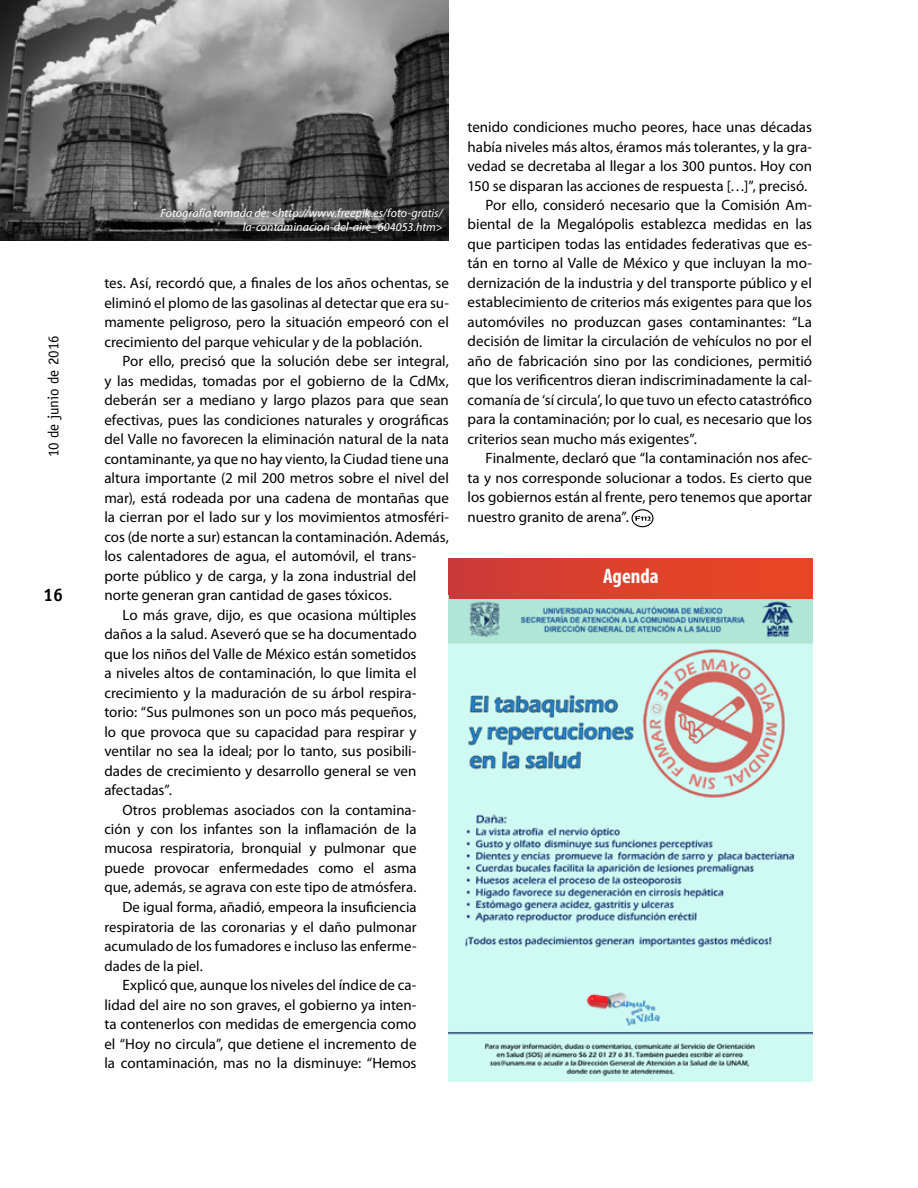
<style>
.page{position:relative;width:918px;height:1188px;background:#fff}
.page>*{position:absolute;margin:0;border:0;box-sizing:border-box;transform-origin:0 0}
.t1{font:700 condensed 21px "Myriad Pro";color:#fff}
.t2{font:700 18px "Officina Sans LT";color:#000}
.t3{font:15px/19.5px "Myriad Pro";color:#000;text-align:justify}
.t4{font:15px "Officina Sans LT";color:#000}
.t5{font:14.85px/19.5px "Myriad Pro";color:#000;text-align:justify}
.t6{font:14.7px/19.5px "Myriad Pro";color:#000;text-align:justify}
.t7{font:italic 12px/13.5px "Myriad Pro";letter-spacing:.005em;color:#fff;text-align:right}
.s1{font-size:15px}
</style>
<div class="page">
<img style="left:0;top:0;width:449px;height:241px">
<svg style="left:635px;top:516px;width:16px;height:5px"></svg>
<div style="left:632px;top:509px;width:22px;height:18px;border:1px solid #000;border-radius:50%"></div>
<img style="left:448px;top:590px;width:364px;height:492px">
<div style="left:449px;top:558px;width:363px;height:36px;background:linear-gradient(to right,#cc3a38,#eb4821)"></div>
<div style="left:450px;top:567px;width:362px;height:31px;background:linear-gradient(to right,#cc3a38,#eb4821)"></div>
<p class="t4" style="left:45px;top:457px;width:123px;rotate:-90deg">10 de junio de 2016</p>
<p class="t2" style="left:43px;top:583px;width:22px">16</p>
<p class="t7" style="left:160px;top:206px;width:284px">Fotografía tomada de: &lt;http://www.freepik.es/foto-gratis/ la-contaminacion-del-aire_604053.htm&gt;</p>
<p class="t3" style="left:104px;top:273px;width:346px">tes. Así, recordó que, a finales de los años ochentas, se eliminó el plomo de las gasolinas al detectar que era su&shy;mamente peligroso, pero la situación empeoró con el crecimiento del parque vehicular y de la población.</p>
<p class="t3" style="left:122px;top:351px;width:328px">Por ello, precisó que la solución debe ser integral,</p>
<p class="t3" style="left:104px;top:370px;width:346px">y las medidas, tomadas por el gobierno de la CdMx,</p>
<p class="t3" style="left:104px;top:390px;width:346px">deberán ser a mediano y largo plazos para que sean</p>
<p class="t3" style="left:104px;top:409px;width:346px">efectivas, pues las condiciones naturales y orográficas</p>
<p class="t3" style="left:104px;top:429px;width:346px">del Valle no favorecen la eliminación natural de la nata</p>
<p class="t3" style="left:104px;top:448px;width:346px">contaminante, ya que no hay viento, la Ciudad tiene una</p>
<p class="t3" style="left:104px;top:468px;width:346px">altura importante (2 mil 200 metros sobre el nivel del</p>
<p class="t3" style="left:104px;top:487px;width:346px">mar), está rodeada por una cadena de montañas que</p>
<p class="t3" style="left:104px;top:507px;width:346px">la cierran por el lado sur y los movimientos atmosféri-</p>
<p class="t3" style="left:104px;top:526px;width:346px">cos (de norte a sur) estancan la contaminación. Además,</p>
<p class="t3" style="left:104px;top:546px;width:314px">los calentadores de agua, el automóvil, el trans-</p>
<p class="t3" style="left:104px;top:565px;width:314px">porte público y de carga, y la zona industrial del</p>
<p class="t3" style="left:104px;top:585px;width:289px">norte generan gran cantidad de gases tóxicos.</p>
<p class="t3" style="left:122px;top:604px;width:296px">Lo más grave, dijo, es que ocasiona múltiples</p>
<p class="t3" style="left:104px;top:624px;width:314px">daños a la salud. Aseveró que se ha documentado</p>
<p class="t3" style="left:104px;top:643px;width:314px">que los niños del Valle de México están sometidos</p>
<p class="t3" style="left:104px;top:663px;width:314px">a niveles altos de contaminación, lo que limita el</p>
<p class="t3" style="left:104px;top:682px;width:314px">crecimiento y la maduración de su árbol respira-</p>
<p class="t3" style="left:104px;top:702px;width:314px">torio: “Sus pulmones son un poco más pequeños,</p>
<p class="t3" style="left:104px;top:721px;width:314px">lo que provoca que su capacidad para respirar y</p>
<p class="t3" style="left:104px;top:741px;width:314px">ventilar no sea la ideal; por lo tanto, sus posibili-</p>
<p class="t3" style="left:104px;top:760px;width:314px">dades de crecimiento y desarrollo general se ven</p>
<p class="t3" style="left:104px;top:780px;width:69px">afectadas”.</p>
<p class="t5" style="left:104px;top:800px;width:314px;text-indent:18px">Otros problemas asociados con la contamina&shy;ción y con los infantes son la inflamación de la mucosa respiratoria, bronquial y pulmonar que puede provocar enfermedades como el asma que, además, se agrava con este tipo de atmósfera.</p>
<p class="t6" style="left:104px;top:897px;width:314px;text-indent:18px"><span class="s1">D</span>e igual forma, añadió, empeora la insuficiencia respiratoria de las coronarias y el daño pulmonar acumulado de los fumadores e incluso las enferme&shy;dades de la piel.</p>
<p class="t3" style="left:104px;top:975px;width:314px;text-indent:18px">Explicó que, aunque los niveles del índice de ca&shy;lidad del aire no son graves, el gobierno ya inten&shy;ta contenerlos con medidas de emergencia como el “Hoy no circula”, que detiene el incremento de la contaminación, mas no la disminuye: “Hemos</p>
<p class="t3" style="left:468px;top:117px;width:346px">tenido condiciones mucho peores, hace unas décadas</p>
<p class="t3" style="left:468px;top:136px;width:346px">había niveles más altos, éramos más tolerantes, y la gra-</p>
<p class="t3" style="left:468px;top:156px;width:346px">vedad se decretaba al llegar a los 300 puntos. Hoy con</p>
<p class="t3" style="left:468px;top:175px;width:341px">150 se disparan las acciones de respuesta […]”, precisó.</p>
<p class="t3" style="left:486px;top:195px;width:328px">Por ello, consideró necesario que la Comisión Am-</p>
<p class="t3" style="left:468px;top:214px;width:346px">biental de la Megalópolis establezca medidas en las</p>
<p class="t3" style="left:468px;top:234px;width:346px">que participen todas las entidades federativas que es-</p>
<p class="t3" style="left:468px;top:253px;width:346px">tán en torno al Valle de México y que incluyan la mo-</p>
<p class="t3" style="left:468px;top:273px;width:346px">dernización de la industria y del transporte público y el</p>
<p class="t3" style="left:468px;top:292px;width:346px">establecimiento de criterios más exigentes para que los</p>
<p class="t3" style="left:468px;top:312px;width:346px">automóviles no produzcan gases contaminantes: “La</p>
<p class="t3" style="left:468px;top:331px;width:346px">decisión de limitar la circulación de vehículos no por el</p>
<p class="t3" style="left:468px;top:351px;width:346px">año de fabricación sino por las condiciones, permitió</p>
<p class="t3" style="left:468px;top:370px;width:346px">que los verificentros dieran indiscriminadamente la cal-</p>
<p class="t3" style="left:468px;top:390px;width:346px">comanía de ‘sí circula’, lo que tuvo un efecto catastrófico</p>
<p class="t3" style="left:468px;top:409px;width:346px">para la contaminación; por lo cual, es necesario que los</p>
<p class="t3" style="left:468px;top:429px;width:231px">criterios sean mucho más exigentes”.</p>
<p class="t3" style="left:486px;top:448px;width:328px">Finalmente, declaró que “la contaminación nos afec-</p>
<p class="t3" style="left:468px;top:468px;width:346px">ta y nos corresponde solucionar a todos. Es cierto que</p>
<p class="t3" style="left:468px;top:487px;width:346px">los gobiernos están al frente, pero tenemos que aportar</p>
<p class="t3" style="left:468px;top:507px;width:163px">nuestro granito de arena”.</p>
<h1 class="t1" style="left:603px;top:563px;width:57px">Agenda</h1>
</div>
